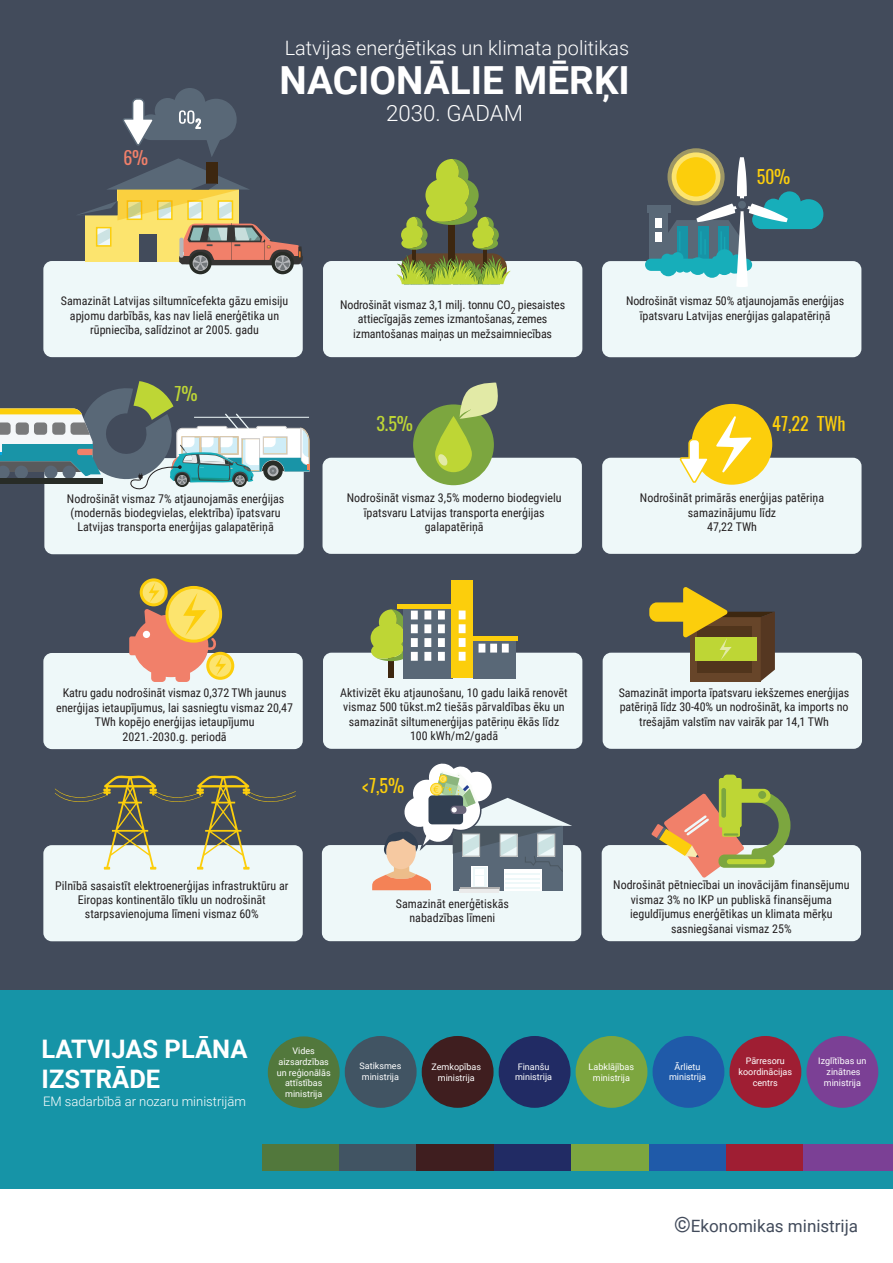
<style>
.page{position:relative;width:893px;height:1263px;background:#fff}
.page>*{position:absolute;margin:0;border:0;box-sizing:border-box;transform-origin:0 0}
.t1{font:700 38.7px "Roboto";color:#fff}
.t2{font:700 25.5px/30.6px "Roboto";color:#fff}
.t3{font:300 22.35px "Roboto";color:#fff}
.t4{font:300 19.8px "Roboto";color:#fff}
.t5{font:18.15px "Oswald";color:#fcce0c}
.t6{font:18.15px "Oswald";color:#bed635}
.t7{font:18px "Oswald";color:#f1806a}
.t8{font:16.95px "Roboto";letter-spacing:-.005em;color:#424b5b}
.t9{font:300 13.05px "Roboto";color:#fff}
.t10{font:12px/14.4px "Roboto Condensed";color:#231f20;text-align:center}
.t11{font:9.6px "Roboto Condensed";color:#231f20}
.t12{font:9px/10.8px "Roboto";color:#fff;text-align:center}
.s1{font-size:21.3px}
</style>
<div class="page">
<div style="left:0;top:0;width:893px;height:1081px;background:#424b5b"></div>
<div style="left:323px;top:261px;width:259px;height:96px;background:#eef8f9;border-radius:8px"></div>
<svg style="left:396px;top:159px;width:115px;height:125px"></svg>
<svg style="left:450px;top:269px;width:5px;height:9px"></svg>
<div style="left:323px;top:458px;width:259px;height:96px;background:#eef8f9;border-radius:8px"></div>
<div style="left:413px;top:404px;width:81px;height:81px;background:#7ca63f;border-radius:50%"></div>
<svg style="left:435px;top:416px;width:37px;height:56px;fill:#bed635"></svg>
<svg style="left:438px;top:453px;width:10px;height:13px"></svg>
<svg style="left:460px;top:382px;width:38px;height:37px"></svg>
<div style="left:602px;top:458px;width:259px;height:96px;background:#eef8f9;border-radius:8px"></div>
<div style="left:691px;top:404px;width:81px;height:81px;background:#fcce0c;border-radius:50%"></div>
<svg style="left:679px;top:438px;width:31px;height:45px"></svg>
<svg style="left:716px;top:416px;width:36px;height:57px"></svg>
<div style="left:43px;top:653px;width:260px;height:96px;background:#eef8f9;border-radius:8px"></div>
<svg style="left:208px;top:653px;width:25px;height:25px"></svg>
<div style="left:206px;top:652px;width:28px;height:28px;border:3px solid #fcce0b;border-radius:50%"></div>
<div style="left:140px;top:578px;width:28px;height:28px;border:3px solid #fcce0b;border-radius:50%"></div>
<svg style="left:129px;top:582px;width:97px;height:100px"></svg>
<div style="left:44px;top:458px;width:260px;height:96px;background:#eef8f9;border-radius:8px"></div>
<svg style="left:0;top:381px;width:310px;height:112px"></svg>
<div style="left:603px;top:653px;width:259px;height:96px;background:#eef8f9;border-radius:8px"></div>
<svg style="left:649px;top:587px;width:126px;height:94px"></svg>
<div style="left:323px;top:653px;width:259px;height:96px;background:#eef8f9;border-radius:8px"></div>
<div style="left:388px;top:647px;width:6px;height:31px;background:#3d2710"></div>
<div style="left:403px;top:606px;width:50px;height:72px;background:#596877"></div>
<div style="left:473px;top:639px;width:42px;height:39px;background:#596877"></div>
<hr style="left:473px;top:636px;width:44px;height:4px;background:#fcce0c">
<hr style="left:396px;top:604px;width:55px;height:4px;background:#fcce0c">
<div style="left:451px;top:580px;width:22px;height:98px;background:#fcce0c"></div>
<svg style="left:371px;top:609px;width:47px;height:52px"></svg>
<svg style="left:424px;top:611px;width:7px;height:50px"></svg>
<svg style="left:438px;top:611px;width:7px;height:50px"></svg>
<svg style="left:459px;top:610px;width:7px;height:51px"></svg>
<svg style="left:479px;top:644px;width:30px;height:8px"></svg>
<div style="left:43px;top:845px;width:260px;height:96px;background:#eef8f9;border-radius:8px"></div>
<svg style="left:55px;top:775px;width:241px;height:95px"></svg>
<div style="left:43px;top:261px;width:260px;height:96px;background:#eef8f9;border-radius:8px"></div>
<svg style="left:271px;top:252px;width:23px;height:22px"></svg>
<svg style="left:189px;top:252px;width:23px;height:22px"></svg>
<svg style="left:78px;top:88px;width:225px;height:182px"></svg>
<div style="left:179px;top:238px;width:5px;height:20px;background:#b6b8bb;border-radius:2px"></div>
<div style="left:602px;top:845px;width:259px;height:96px;background:#eef8f9;border-radius:8px"></div>
<svg style="left:651px;top:774px;width:139px;height:104px"></svg>
<div style="left:322px;top:845px;width:259px;height:96px;background:#eef8f9;border-radius:8px"></div>
<hr style="left:459px;top:889px;width:39px;height:4px;background:#eaeaea">
<div style="left:504px;top:869px;width:37px;height:22px;background:#fff"></div>
<svg style="left:372px;top:763px;width:200px;height:127px"></svg>
<div style="left:602px;top:261px;width:259px;height:96px;background:#eef8f9;border-radius:8px"></div>
<div style="left:649px;top:213px;width:19px;height:54px;background:#596877"></div>
<div style="left:645px;top:259px;width:107px;height:12px;background:#17aeba;border-radius:6px"></div>
<div style="left:661px;top:254px;width:12px;height:11px;background:#17aeba;border-radius:50%"></div>
<div style="left:659px;top:259px;width:18px;height:17px;background:#17aeba;border-radius:50%"></div>
<div style="left:647px;top:205px;width:23px;height:8px;background:#596877"></div>
<div style="left:655px;top:218px;width:7px;height:10px;background:#fff"></div>
<div style="left:655px;top:232px;width:7px;height:10px;background:#fff"></div>
<svg style="left:667px;top:148px;width:58px;height:57px"></svg>
<svg style="left:664px;top:157px;width:159px;height:130px"></svg>
<div style="left:735px;top:198px;width:14px;height:14px;background:#424b5b;border-radius:50%"></div>
<div style="left:738px;top:201px;width:8px;height:8px;background:#596877;border-radius:50%"></div>
<div style="left:0;top:990px;width:893px;height:199px;background:#1694a7"></div>
<div style="left:262px;top:1144px;width:77px;height:27px;background:#52783c"></div>
<div style="left:339px;top:1144px;width:78px;height:27px;background:#415463"></div>
<div style="left:417px;top:1144px;width:77px;height:27px;background:#3f1e1f"></div>
<div style="left:494px;top:1144px;width:78px;height:27px;background:#212b64"></div>
<div style="left:571px;top:1144px;width:78px;height:27px;background:#7da63f"></div>
<div style="left:649px;top:1144px;width:77px;height:27px;background:#1f5aa9"></div>
<div style="left:726px;top:1144px;width:78px;height:27px;background:#9f1e33"></div>
<div style="left:804px;top:1144px;width:89px;height:27px;background:#7b4095"></div>
<div style="left:653px;top:1036px;width:71px;height:72px;background:#1f5aa9;border-radius:50%"></div>
<div style="left:499px;top:1036px;width:71px;height:72px;background:#212b64;border-radius:50%"></div>
<div style="left:268px;top:1036px;width:72px;height:72px;background:#52783c;border-radius:50%"></div>
<div style="left:422px;top:1036px;width:72px;height:72px;background:#3f1e1f;border-radius:50%"></div>
<div style="left:729px;top:1036px;width:72px;height:72px;background:#9f1e33;border-radius:50%"></div>
<div style="left:806px;top:1036px;width:72px;height:72px;background:#7b4095;border-radius:50%"></div>
<div style="left:576px;top:1036px;width:71px;height:72px;background:#7da63f;border-radius:50%"></div>
<div style="left:345px;top:1036px;width:72px;height:72px;background:#415463;border-radius:50%"></div>
<h3 class="t7" style="left:123px;top:145px;width:26px">6%</h3>
<h3 class="t4" style="left:285px;top:34px;width:346px">Latvijas enerģētikas un klimata politikas</h3>
<h1 class="t1" style="left:279px;top:53px;width:352px">NACIONĀLIE MĒRĶI</h1>
<h3 class="t3" style="left:386px;top:97px;width:138px">2030. GADAM</h3>
<h3 class="t5" style="left:757px;top:164px;width:35px">50%</h3>
<p class="t10" style="left:61px;top:293px;width:229px">Samazināt Latvijas siltumnīcefekta gāzu emisiju apjomu darbībās, kas nav lielā enerģētika un rūpniecība, salīdzinot ar 2005. gadu</p>
<h3 class="t6" style="left:175px;top:380px;width:25px">7%</h3>
<p class="t10" style="left:67px;top:491px;width:219px">Nodrošināt vismaz 7% atjaunojamās enerģijas (modernās biodegvielas, elektrība) īpatsvaru<br>Latvijas transporta enerģijas galapatēriņā</p>
<p class="t10" style="left:340px;top:297px;width:172px">Nodrošināt vismaz 3,1 milj. tonnu CO</p>
<p class="t11" style="left:511px;top:304px;width:6px">2</p>
<p class="t10" style="left:518px;top:297px;width:49px">piesaistes</p>
<p class="t10" style="left:358px;top:311px;width:191px">attiecīgajās zemes izmantošanas, zemes</p>
<p class="t10" style="left:353px;top:326px;width:200px">izmantošanas maiņas un mežsaimniecības</p>
<h3 class="t6" style="left:376px;top:411px;width:38px">3.5%</h3>
<p class="t10" style="left:347px;top:490px;width:216px">Nodrošināt vismaz 3,5% moderno biodegvielu īpatsvaru Latvijas transporta enerģijas galapatēriņā</p>
<p class="t10" style="left:626px;top:294px;width:220px">Nodrošināt vismaz 50% atjaunojamās enerģijas īpatsvaru Latvijas enerģijas galapatēriņā</p>
<h3 class="t5" style="left:772px;top:411px;width:75px">47,22 TWh</h3>
<p class="t10" style="left:640px;top:490px;width:186px">Nodrošināt primārās enerģijas patēriņa samazinājumu līdz<br>47,22 TWh</p>
<p class="t10" style="left:56px;top:685px;width:239px">Katru gadu nodrošināt vismaz 0,372 TWh jaunus enerģijas ietaupījumus, lai sasniegtu vismaz 20,47<br>TWh kopējo enerģijas ietaupījumu<br>2021.-2030.g. periodā</p>
<p class="t10" style="left:55px;top:878px;width:235px">Pilnībā sasaistīt elektroenerģijas infrastruktūru ar<br>Eiropas kontinentālo tīklu un nodrošināt starpsavienojuma līmeni vismaz 60%</p>
<p class="t10" style="left:340px;top:685px;width:229px">Aktivizēt ēku atjaunošanu, 10 gadu laikā renovēt vismaz 500 tūkst.m2 tiešās pārvaldības ēku un samazināt siltumenerģijas patēriņu ēkās līdz 100 kWh/m2/gadā</p>
<h3 class="t5" style="left:362px;top:773px;width:43px">&lt;7,5%</h3>
<p class="t10" style="left:396px;top:896px;width:115px">Samazināt enerģētiskās nabadzības līmeni</p>
<p class="t10" style="left:619px;top:685px;width:232px">Samazināt importa īpatsvaru iekšzemes enerģijas patēriņā līdz 30-40% un nodrošināt, ka imports no trešajām valstīm nav vairāk par 14,1 TWh</p>
<p class="t10" style="left:613px;top:877px;width:238px">Nodrošināt pētniecībai un inovācijām finansējumu vismaz 3% no IKP un publiskā finansējuma ieguldījumus enerģētikas un klimata mērķu sasniegšanai vismaz 25%</p>
<h2 class="t2" style="left:42px;top:1032px;width:208px">LATVIJAS PLĀNA<br>IZSTRĀDE</h2>
<p class="t9" style="left:43px;top:1092px;width:204px">EM sadarbībā ar nozaru ministrijām</p>
<p class="t12" style="left:277px;top:1045px;width:55px">Vides aizsardzības un reģionālās attīstības ministrija</p>
<p class="t12" style="left:359px;top:1060px;width:43px;text-align:left">Satiksmes ministrija</p>
<p class="t12" style="left:432px;top:1061px;width:51px">Zemkopības ministrija</p>
<p class="t12" style="left:739px;top:1055px;width:55px">Pārresoru koordinācijas centrs</p>
<p class="t12" style="left:818px;top:1055px;width:50px">Izglītības un zinātnes ministrija</p>
<p class="t12" style="left:669px;top:1061px;width:39px">Ārlietu ministrija</p>
<p class="t12" style="left:515px;top:1061px;width:39px">Finanšu ministrija</p>
<p class="t12" style="left:589px;top:1061px;width:47px">Labklājības ministrija</p>
<h3 class="t8" style="left:674px;top:1214px;width:185px"><span class="s1">©</span>Ekonomikas ministrija</h3>
</div>
